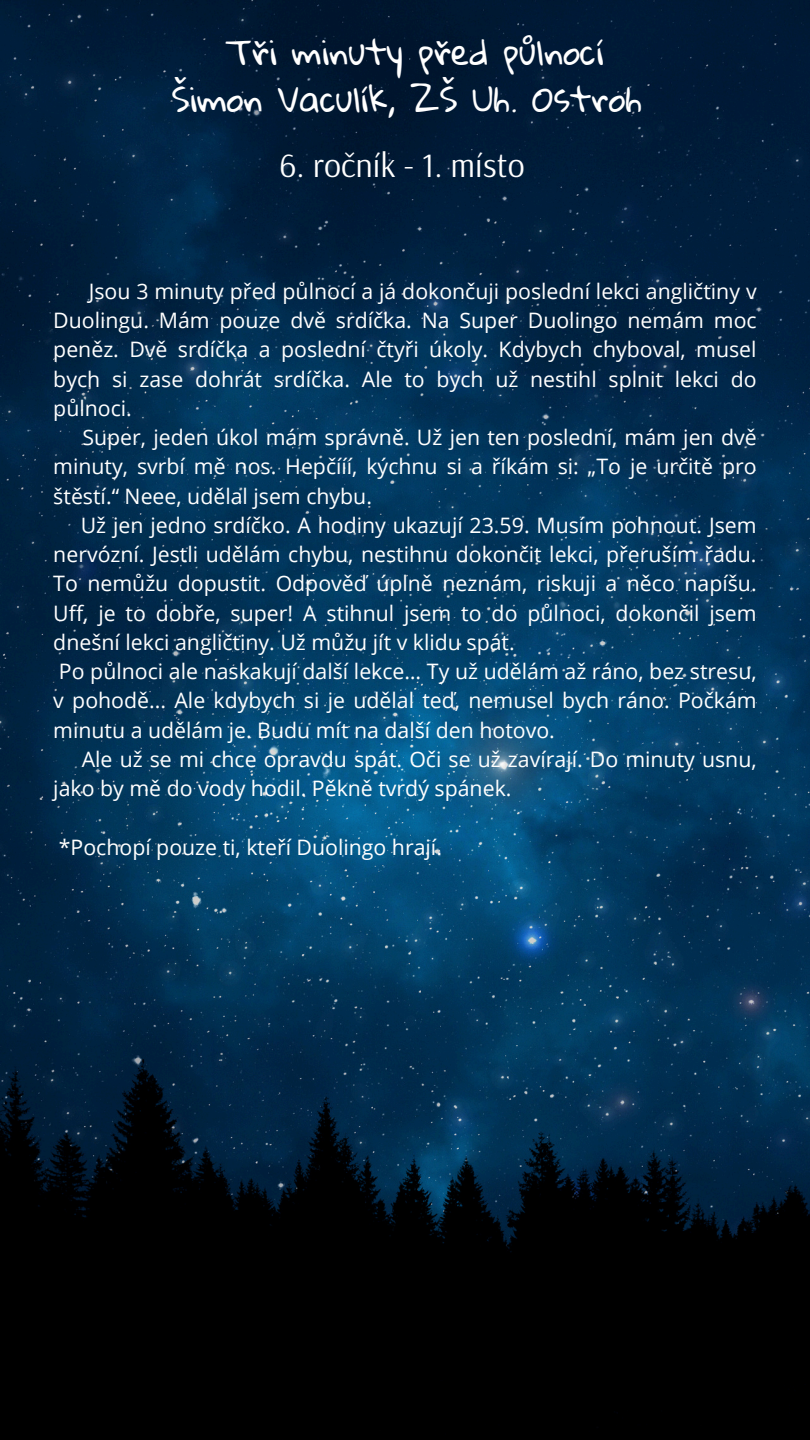
<style>
.page{position:relative;width:810px;height:1440px;background:#fff}
.page>*{position:absolute;margin:0;border:0;box-sizing:border-box;transform-origin:0 0}
.t1{font:34px/47.2px "Gloria Hallelujah";color:#fff;text-align:center}
.t2{font:34px "Arsenal";color:#fff}
.t3{font:21.3px/29.2px "Open Sans";color:#fff;text-align:justify}
</style>
<div class="page">
<img style="left:0;top:0;width:810px;height:1440px">
<p class="t1" style="left:172px;top:30px;width:472px">Tři minuty před půlnocí<br>Šimon Vaculík, ZŠ Uh. Ostroh</p>
<p class="t2" style="left:279px;top:143px;width:247px">6. ročník - 1. místo</p>
<h1 class="t3" style="left:53px;top:276px;width:705px;text-indent:35px">Jsou 3 minuty před půlnocí a já dokončuji poslední lekci angličtiny v Duolingu. Mám pouze dvě srdíčka. Na Super Duolingo nemám moc peněz. Dvě srdíčka a poslední čtyři úkoly. Kdybych chyboval, musel bych si zase dohrát srdíčka. Ale to bych už nestihl splnit lekci do půlnoci.</h1>
<h1 class="t3" style="left:53px;top:422px;width:705px;text-indent:29px">Super, jeden úkol mám správně. Už jen ten poslední, mám jen dvě minuty, svrbí mě nos. Hepčííí, kýchnu si a říkám si: „To je určitě pro štěstí.“ Neee, udělal jsem chybu.</h1>
<p class="t3" style="left:53px;top:510px;width:705px;text-indent:27px">Už jen jedno srdíčko. A hodiny ukazují 23.59. Musím pohnout. Jsem nervózní. Jestli udělám chybu, nestihnu dokončit lekci, přeruším řadu.<br>To nemůžu dopustit. Odpověď úplně neznám, riskuji a něco napíšu.<br>Uff, je to dobře, super! A stihnul jsem to do půlnoci, dokončil jsem dnešní lekci angličtiny. Už můžu jít v klidu spát.</p>
<p class="t3" style="left:53px;top:656px;width:705px">Po půlnoci ale naskakují další lekce… Ty už udělám až ráno, bez stresu, v pohodě... Ale kdybych si je udělal teď, nemusel bych ráno. Počkám minutu a udělám je. Budu mít na další den hotovo.</p>
<p class="t3" style="left:53px;top:744px;width:705px;text-indent:28px">Ale už se mi chce opravdu spát. Oči se už zavírají. Do minuty usnu, jako by mě do vody hodil. Pěkně tvrdý spánek.</p>
<p class="t3" style="left:59px;top:832px;width:385px">*Pochopí pouze ti, kteří Duolingo hrají.</p>
</div>
